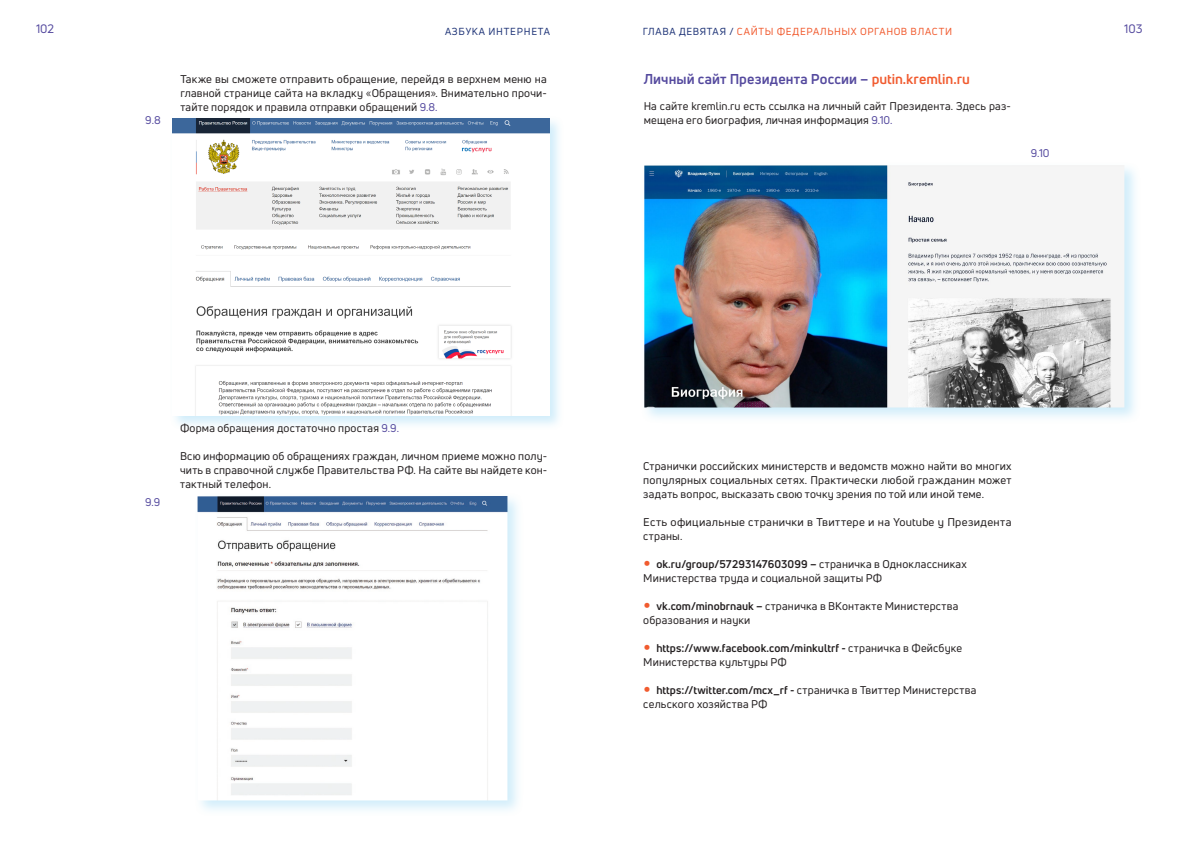
<style>
.page{position:relative;width:1191px;height:842px;background:#fff}
.page>*{position:absolute;margin:0;border:0;box-sizing:border-box;transform-origin:0 0}
.ZAGOLOVOK_SMALL{font:700 14px "Uni Neue";letter-spacing:.005em;color:#54499e}
.t1{font:12px "Uni Neue";letter-spacing:-.005em;color:#54499e}
.nabor{font:11px/14px "Uni Neue";letter-spacing:.02em;color:#231f20;text-align:justify}
.nabor-2{font:700 11px "Uni Neue";letter-spacing:.005em;color:#231f20}
.nabor-3{font:11px "Uni Neue";color:#54499e}
.t2{font:10px "Uni Neue";letter-spacing:.06em;color:#f15b2f}
.t3{font:10px "Uni Neue";letter-spacing:.075em;color:#203578}
.s1{color:#203578}
.s2{font-family:"Museo Sans Cyrl 300"}
.s3{color:#54499e}
.s4{color:#f15b2f}
.s5{font-size:20px;color:#f15b2f}
.s6{font-weight:400}
.s7{font-weight:700;font-size:20px;color:#f15b2f}
.s8{font-weight:700}
</style>
<div class="page">
<div style="left:640px;top:161px;width:500px;height:262px;background:#7cccf2;opacity:.35"></div>
<img style="left:644px;top:165px;width:480px;height:242px">
<div style="left:169px;top:116px;width:395px;height:314px;background:#7cccf2;opacity:.35"></div>
<img style="left:173px;top:119px;width:377px;height:297px">
<div style="left:194px;top:492px;width:330px;height:325px;background:#7cccf2;opacity:.35"></div>
<img style="left:197px;top:496px;width:310px;height:304px">
<p class="t1" style="left:36px;top:21px;width:20px">102</p>
<p class="t3" style="left:445px;top:25px;width:106px">АЗБУКА ИНТЕРНЕТА</p>
<p class="t1" style="left:1124px;top:21px;width:20px">103</p>
<p class="t2" style="left:642px;top:26px;width:311px"><span class="s1">ГЛАВА ДЕВЯТАЯ /</span> САЙТЫ ФЕДЕРАЛЬНЫХ ОРГАНОВ ВЛАСТИ</p>
<p class="nabor-3" style="left:145px;top:113px;width:17px">9.8</p>
<p class="nabor" style="left:180px;top:72px;width:368px">Также вы сможете отправить обращение, перейдя в верхнем меню на главной странице сайта на вкладку <span class="s2">«</span>Обращения<span class="s2">»</span>. Внимательно прочи&shy;тайте порядок и правила отправки обращений <span class="s3">9.8.</span></p>
<p class="ZAGOLOVOK_SMALL" style="left:643px;top:70px;width:328px">Личный сайт Президента России – <span class="s4">putin.kremlin.ru</span></p>
<p class="nabor" style="left:643px;top:99px;width:369px">На сайте kremlin.ru есть ссылка на личный сайт Президента. Здесь раз&shy;мещена его биография, личная информация <span class="s3">9.10.</span></p>
<p class="nabor-3" style="left:1030px;top:146px;width:20px">9.10</p>
<p class="nabor-3" style="left:145px;top:496px;width:17px">9.9</p>
<p class="nabor" style="left:180px;top:421px;width:220px">Форма обращения достаточно простая <span class="s3">9.9.</span></p>
<p class="nabor" style="left:180px;top:449px;width:369px">Всю информацию об обращениях граждан, личном приеме можно полу&shy;чить в справочной службе Правительства РФ. На сайте вы найдете кон&shy;тактный телефон.</p>
<p class="nabor" style="left:643px;top:459px;width:370px">Странички российских министерств и ведомств можно найти во многих популярных социальных сетях. Практически любой гражданин может задать вопрос, высказать свою точку зрения по той или иной теме.</p>
<p class="nabor" style="left:643px;top:515px;width:370px">Есть официальные странички в Твиттере и на Youtube у Президента страны.</p>
<p class="nabor-2" style="left:643px;top:557px;width:325px"><span class="s5">•</span> ok.ru/group/57293147603099 – <span class="s6">страничка в Одноклассниках</span></p>
<p class="nabor" style="left:643px;top:571px;width:240px">Министерства труда и социальной защиты РФ</p>
<p class="nabor" style="left:643px;top:599px;width:316px"><span class="s7">•</span> <span class="s8">vk.com/minobrnauk –</span> страничка в ВКонтакте Министерства</p>
<p class="nabor" style="left:643px;top:613px;width:109px">образования и науки</p>
<p class="nabor-2" style="left:643px;top:641px;width:320px"><span class="s5">•</span> https://www.facebook.com/minkultrf - <span class="s6">страничка в Фейсбуке</span></p>
<p class="nabor" style="left:643px;top:655px;width:145px">Министерства культуры РФ</p>
<p class="nabor" style="left:643px;top:683px;width:334px"><span class="s7">•</span> <span class="s8">https://twitter.com/mcx_rf -</span> страничка в Твиттер Министерства</p>
<p class="nabor" style="left:643px;top:697px;width:126px">сельского хозяйства РФ</p>
</div>
